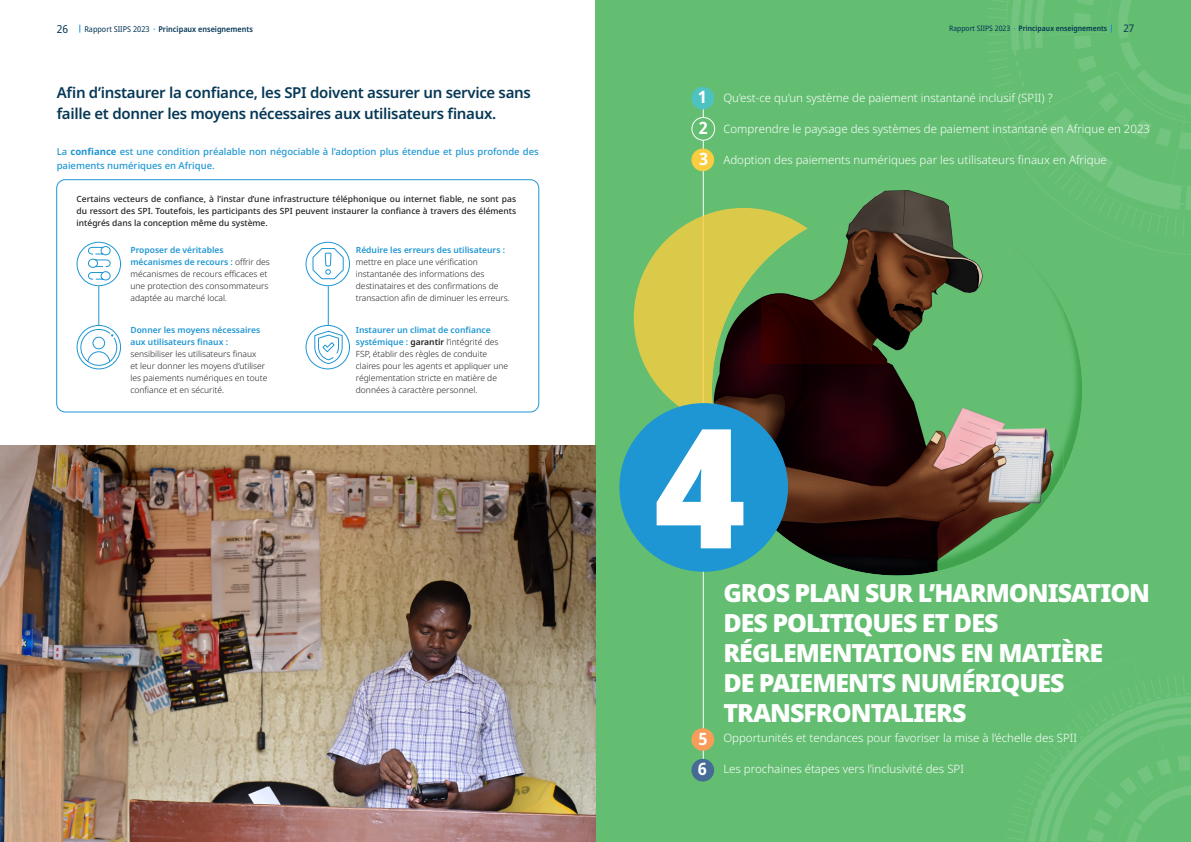
<style>
.page{position:relative;width:1191px;height:842px;background:#fff}
.page>*{position:absolute;margin:0;border:0;box-sizing:border-box;transform-origin:0 0}
.t1{font:900 semi-condensed 166.5px "Noto Sans";color:#fff}
.t2{font:900 25px/30px "Noto Sans";letter-spacing:-.04em;color:#fff}
.t3{font:700 semi-condensed 17px "Noto Sans";color:#fff}
.Highlight_Paragraph{font:600 15px/21px "Noto Sans";letter-spacing:-.02em;color:#063856}
.t4{font:300 11.5px "Noto Sans";color:#fff}
.t5{font:semi-condensed 11px "Noto Sans";color:#063856}
.t6{font:semi-condensed 10.5px "Noto Sans";color:#063856}
.Highlight_Paragraph-2{font:500 9.5px/14px "Noto Sans";color:#1e96d3}
.Bullets_Circles{font:300 8.5px/12px "Noto Sans";color:#231f20}
.t7{font:500 8.5px/12px "Noto Sans";color:#231f20;text-align:justify}
.t8{font:600 semi-condensed 8px "Noto Sans";color:#063856}
.t9{font:600 semi-condensed 7.5px "Noto Sans";color:#063856}
.s1{font-weight:400}
.s2{font-weight:700}
.s3{font-weight:600;color:#1e96d3}
.s4{font-weight:600}
</style>
<div class="page">
<div style="left:595px;top:0;width:596px;height:842px;background:#63be72"></div>
<img style="left:1006px;top:731px;width:125px;height:111px">
<img style="left:1065px;top:677px;width:126px;height:61px">
<img style="left:987px;top:39px;width:104px;height:17px">
<img style="left:987px;top:0;width:144px;height:39px">
<hr style="left:703px;top:103px;width:1px;height:663px;background:#fff">
<div style="left:634px;top:208px;width:219px;height:220px;background:#dbc949;border-radius:50%"></div>
<div style="left:711px;top:204px;width:373px;height:372px;background:#63be72;opacity:.56"></div>
<img style="left:762px;top:191px;width:214px;height:172px">
<div style="left:691px;top:87px;width:23px;height:22px;background:#4ec2c1;border-radius:50%"></div>
<div style="left:692px;top:117px;width:22px;height:23px;background:#63be72;border-radius:50%"></div>
<div style="left:691px;top:117px;width:24px;height:24px;border:1px solid #fff;border-radius:50%"></div>
<div style="left:691px;top:148px;width:23px;height:23px;background:#facc3f;border-radius:50%"></div>
<div style="left:691px;top:728px;width:23px;height:23px;background:#f89c59;border-radius:50%"></div>
<div style="left:691px;top:759px;width:23px;height:22px;background:#466b94;border-radius:50%"></div>
<div style="left:619px;top:403px;width:169px;height:169px;background:#1e96d3;border-radius:50%"></div>
<img style="left:0;top:446px;width:595px;height:396px">
<div style="left:56px;top:179px;width:483px;height:233px;border:1px solid #1e96d3;border-radius:9px"></div>
<div style="left:77px;top:242px;width:44px;height:44px;border:1px solid #1e96d3;border-radius:50%"></div>
<div style="left:305px;top:242px;width:45px;height:44px;border:1px solid #1e96d3;border-radius:50%"></div>
<div style="left:305px;top:325px;width:45px;height:44px;border:1px solid #1e96d3;border-radius:50%"></div>
<div style="left:77px;top:325px;width:44px;height:44px;border:1px solid #1e96d3;border-radius:50%"></div>
<hr style="left:98px;top:286px;width:1px;height:39px;background:#1e96d3">
<hr style="left:328px;top:286px;width:1px;height:39px;background:#1e96d3">
<svg style="left:314px;top:330px;width:29px;height:35px"></svg>
<svg style="left:80px;top:328px;width:38px;height:42px"></svg>
<svg style="left:87px;top:246px;width:24px;height:35px"></svg>
<svg style="left:311px;top:241px;width:33px;height:65px"></svg>
<p class="t5" style="left:57px;top:21px;width:13px">26</p>
<p class="t8" style="left:84px;top:23px;width:170px"><span class="s1">Rapport SIIPS 2023</span> Principaux enseignements</p>
<p class="Highlight_Paragraph" style="left:57px;top:83px;width:475px">Afin d’instaurer la confiance, les SPI doivent assurer un service sans faille et donner les moyens nécessaires aux utilisateurs finaux.</p>
<p class="Highlight_Paragraph-2" style="left:57px;top:145px;width:483px">La <span class="s2">confiance</span> est une condition préalable non négociable à l’adoption plus étendue et plus profonde des paiements numériques en Afrique.</p>
<p class="t7" style="left:77px;top:193px;width:441px">Certains vecteurs de confiance, à l’instar d’une infrastructure téléphonique ou internet fiable, ne sont pas du ressort des SPI. Toutefois, les participants des SPI peuvent instaurer la confiance à travers des éléments intégrés dans la conception même du système.</p>
<p class="Bullets_Circles" style="left:130px;top:244px;width:141px"><span class="s3">Proposer de véritables mécanismes de recours :</span> offrir des mécanismes de recours efficaces et une protection des consommateurs adaptée au marché local.</p>
<p class="Bullets_Circles" style="left:130px;top:324px;width:138px"><span class="s3">Donner les moyens nécessaires aux utilisateurs finaux : </span>sensibiliser les utilisateurs finaux<br>et leur donner les moyens d’utiliser les paiements numériques en toute confiance et en sécurité.</p>
<p class="Bullets_Circles" style="left:356px;top:244px;width:156px"><span class="s3">Réduire les erreurs des utilisateurs : </span>mettre en place une vérification instantanée des informations des destinataires et des confirmations de transaction afin de diminuer les erreurs.</p>
<p class="Bullets_Circles" style="left:356px;top:324px;width:154px"><span class="s3">Instaurer un climat de confiance systémique :</span> <span class="s4">garantir</span> l’intégrité des FSP, établir des règles de conduite claires pour les agents et appliquer une réglementation stricte en matière de données à caractère personnel.</p>
<p class="t9" style="left:949px;top:23px;width:159px"><span class="s1">Rapport SIIPS 2023</span> Principaux enseignements</p>
<p class="t6" style="left:1123px;top:21px;width:12px">27</p>
<p class="t3" style="left:698px;top:85px;width:11px">1</p>
<h2 class="t4" style="left:723px;top:90px;width:331px">Qu’est-ce qu’un système de paiement instantané inclusif (SPII) ?</h2>
<p class="t3" style="left:699px;top:116px;width:11px">2</p>
<h2 class="t4" style="left:723px;top:121px;width:428px">Comprendre le paysage des systèmes de paiement instantané en Afrique en 2023</h2>
<p class="t3" style="left:699px;top:147px;width:11px">3</p>
<h2 class="t4" style="left:723px;top:152px;width:385px">Adoption des paiements numériques par les utilisateurs finaux en Afrique</h2>
<p class="t1" style="left:654px;top:362px;width:94px">4</p>
<h2 class="t2" style="left:723px;top:578px;width:428px">GROS PLAN SUR L’HARMONISATION<br>DES POLITIQUES ET DES<br>RÉGLEMENTATIONS EN MATIÈRE<br>DE PAIEMENTS NUMÉRIQUES<br>TRANSFRONTALIERS</h2>
<p class="t3" style="left:698px;top:726px;width:11px">5</p>
<h2 class="t4" style="left:723px;top:730px;width:355px">Opportunités et tendances pour favoriser la mise à l’échelle des SPII</h2>
<p class="t3" style="left:697px;top:757px;width:11px">6</p>
<h2 class="t4" style="left:723px;top:761px;width:242px">Les prochaines étapes vers l’inclusivité des SPI</h2>
</div>
